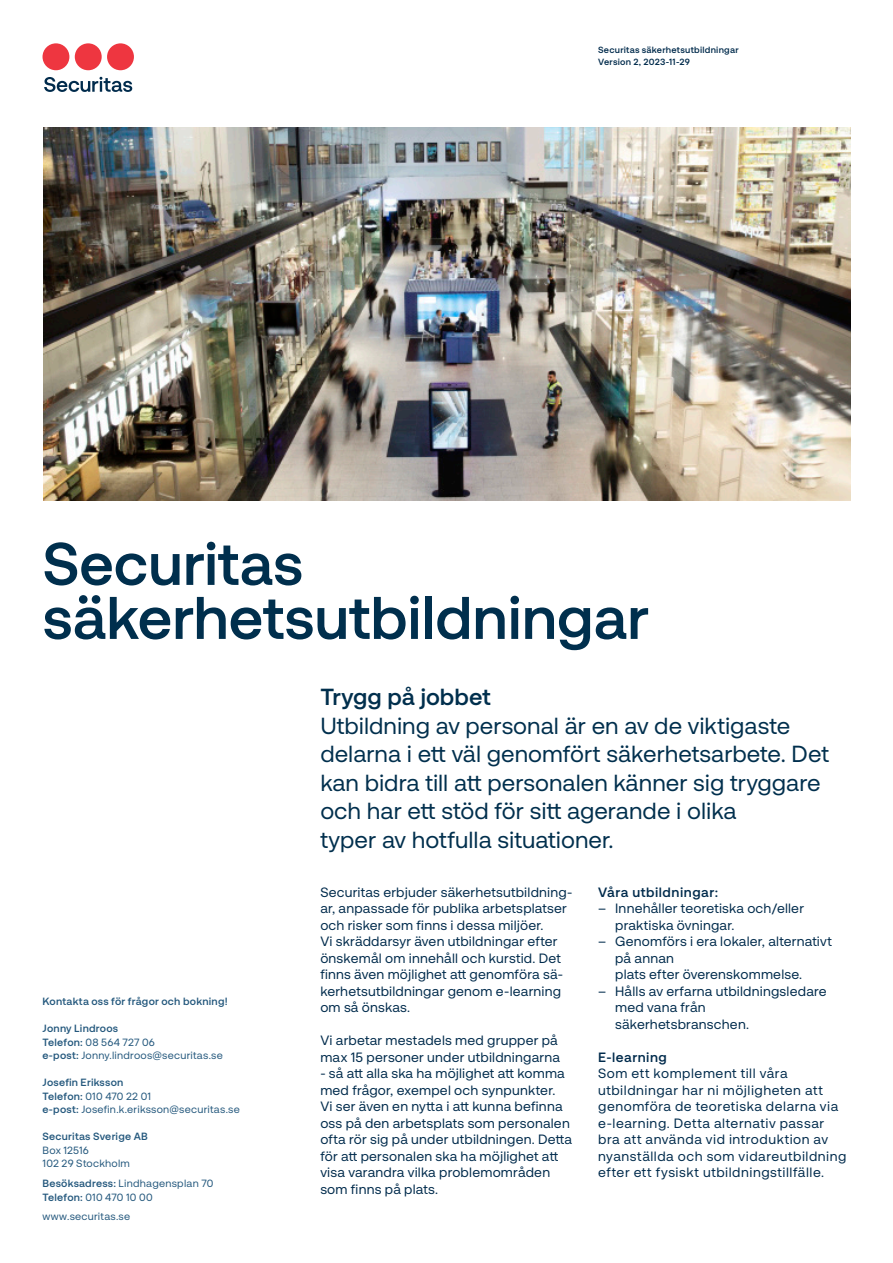
<style>
.page{position:relative;width:893px;height:1263px;background:#fff}
.page>*{position:absolute;margin:0;border:0;box-sizing:border-box;transform-origin:0 0}
.SEC_Headline_36pt{font:700 60px "Securitas Pro";letter-spacing:-.005em;color:#002f4d}
.SEC_Preamble_Quote_18pt{font:23.25px/28.5px "Securitas Pro";color:#002f4d}
.Brödtext{font:13.5px/16.5px "Securitas Pro";letter-spacing:.015em;color:#002b4c}
.Mellis_1{font:13.5px/16.5px "Securitas Pro";letter-spacing:.04em;color:#002b4c}
.Punktlista{font:13.5px/16.5px "Securitas Pro";letter-spacing:.015em;color:#002b4c}
.Mellis_1-2{font:700 13.5px "Securitas Pro";letter-spacing:.04em;color:#002b4c}
.t1{font:10.5px "Securitas Pro";letter-spacing:.02em;color:#24587d}
.t2{font:700 10.5px/13.5px "Securitas Pro";letter-spacing:.02em;color:#24587d}
.t3{font:700 9px/12px "Securitas Pro";letter-spacing:.025em;color:#002b4c}
.s1{font-weight:400}
.s2{font-weight:700}
</style>
<div class="page">
<div style="left:107px;top:43px;width:27px;height:27px;background:#ee3640;border-radius:50%"></div>
<div style="left:75px;top:43px;width:27px;height:27px;background:#ee3640;border-radius:50%"></div>
<div style="left:43px;top:43px;width:26px;height:27px;background:#ee3640;border-radius:50%"></div>
<svg style="left:44px;top:77px;width:88px;height:15px"></svg>
<img style="left:43px;top:128px;width:807px;height:372px">
<p class="t3" style="left:598px;top:44px;width:142px">Securitas säkerhetsutbildningar<br>Version 2, 2023-11-29</p>
<p class="SEC_Headline_36pt" style="left:43px;top:526px;width:262px">Securitas</p>
<p class="SEC_Headline_36pt" style="left:43px;top:580px;width:608px">säkerhetsutbildningar</p>
<p class="t2" style="left:43px;top:995px;width:187px">Kontakta oss för frågor och bokning!</p>
<p class="t2" style="left:43px;top:1022px;width:114px">Jonny Lindroos<br>Telefon: <span class="s1">08 564 727 06</span></p>
<p class="t1" style="left:43px;top:1049px;width:182px"><span class="s2">e-post:</span> Jonny.lindroos@securitas.se</p>
<p class="t2" style="left:43px;top:1076px;width:110px">Josefin Eriksson<br>Telefon: <span class="s1">010 470 22 01</span></p>
<p class="t1" style="left:43px;top:1103px;width:199px"><span class="s2">e-post:</span> Josefin.k.eriksson@securitas.se</p>
<p class="t2" style="left:43px;top:1130px;width:107px">Securitas Sverige AB</p>
<p class="t1" style="left:43px;top:1143px;width:48px">Box 12516</p>
<p class="t1" style="left:43px;top:1157px;width:89px">102 29 Stockholm</p>
<p class="t1" style="left:43px;top:1177px;width:172px"><span class="s2">Besöksadress:</span> Lindhagensplan 70</p>
<p class="t1" style="left:43px;top:1190px;width:112px"><span class="s2">Telefon:</span> 010 470 10 00</p>
<p class="t1" style="left:43px;top:1210px;width:89px">www.securitas.se</p>
<p class="SEC_Preamble_Quote_18pt" style="left:320px;top:683px;width:510px"><span class="s2">Trygg på jobbet<br></span>Utbildning av personal är en av de viktigaste delarna i ett väl genomfört säkerhetsarbete. Det kan bidra till att personalen känner sig tryggare och har ett stöd för sitt agerande i olika</p>
<p class="SEC_Preamble_Quote_18pt" style="left:320px;top:825px;width:295px">typer av hotfulla situationer.</p>
<p class="Brödtext" style="left:320px;top:884px;width:253px">Securitas erbjuder säkerhetsutbildning&shy;ar, anpassade för publika arbetsplatser och risker som finns i dessa miljöer.<br>Vi skräddarsyr även utbildningar efter önskemål om innehåll och kurstid. Det finns även möjlighet att genomföra sä&shy;kerhetsutbildningar genom e-learning om så önskas.</p>
<p class="Brödtext" style="left:320px;top:1032px;width:241px">Vi arbetar mestadels med grupper på max 15 personer under utbildningarna</p>
<p class="Brödtext" style="left:320px;top:1065px;width:253px">- så att alla ska ha möjlighet att komma med frågor, exempel och synpunkter.<br>Vi ser även en nytta i att kunna befinna oss på den arbetsplats som personalen ofta rör sig på under utbildningen. Detta för att personalen ska ha möjlighet att visa varandra vilka problemområden som finns på plats.</p>
<p class="Mellis_1-2" style="left:598px;top:884px;width:122px">Våra utbildningar:</p>
<p class="Punktlista" style="left:615px;top:900px;width:190px;text-indent:-17px">– Innehåller teoretiska och/eller praktiska övningar.</p>
<p class="Punktlista" style="left:615px;top:933px;width:218px;text-indent:-17px">– Genomförs i era lokaler, alternativt på annan</p>
<p class="Punktlista" style="left:615px;top:966px;width:189px">plats efter överenskommelse.</p>
<p class="Punktlista" style="left:615px;top:983px;width:213px;text-indent:-17px">– Hålls av erfarna utbildningsledare med vana från</p>
<p class="Punktlista" style="left:615px;top:1016px;width:135px">säkerhetsbranschen.</p>
<p class="Mellis_1" style="left:598px;top:1049px;width:250px"><span class="s2">E-learning<br></span>Som ett komplement till våra utbildningar har ni möjligheten att genomföra de teoretiska delarna via e-learning. Detta alternativ passar bra att använda vid introduktion av nyanställda och som vidareutbildning efter ett fysiskt utbildningstillfälle.</p>
</div>
